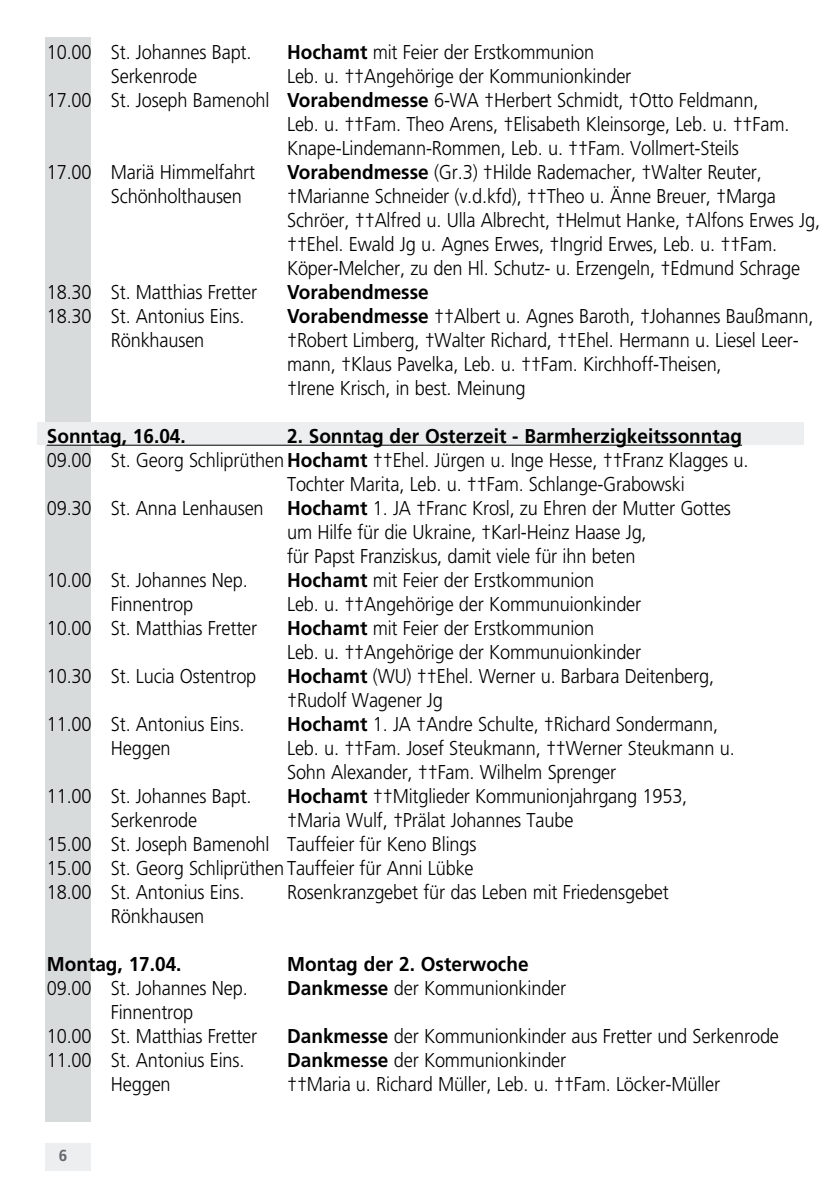
<style>
.page{position:relative;width:840px;height:1191px;background:#fff}
.page>*{position:absolute;margin:0;border:0;box-sizing:border-box;transform-origin:0 0}
.t1{font:300 20px/24px "Frutiger";letter-spacing:-.01em;color:#000;scale:.91 1}
.t2{font:700 20px "Frutiger";color:#000;scale:.95 1}
.t3{font:700 16px "Frutiger";color:#68676c;scale:.95 1}
.s1{font-weight:700}
</style>
<div class="page">
<div style="left:45px;top:37px;width:46px;height:1084px;background:#d8dbdc"></div>
<div style="left:45px;top:1143px;width:46px;height:28px;background:#edeeef"></div>
<div style="left:37px;top:422px;width:766px;height:23px;background:#edeeef"></div>
<hr style="left:47px;top:445px;width:694px;height:1px;background:#000">
<p class="t1" style="left:47px;top:40px;width:226px">10.00 St. Johannes Bapt.</p>
<p class="t1" style="left:287px;top:40px;width:339px"><span class="s1">Hochamt</span> mit Feier der Erstkommunion</p>
<p class="t1" style="left:111px;top:64px;width:96px">Serkenrode</p>
<p class="t1" style="left:287px;top:64px;width:379px">Leb. u. ††Angehörige der Kommunionkinder</p>
<p class="t1" style="left:47px;top:88px;width:783px">17.00 St. Joseph Bamenohl <span class="s1">Vorabendmesse</span> 6-WA †Herbert Schmidt, †Otto Feldmann,</p>
<p class="t1" style="left:287px;top:112px;width:553px">Leb. u. ††Fam. Theo Arens, †Elisabeth Kleinsorge, Leb. u. ††Fam.</p>
<p class="t1" style="left:287px;top:136px;width:498px">Knape-Lindemann-Rommen, Leb. u. ††Fam. Vollmert-Steils</p>
<p class="t1" style="left:47px;top:160px;width:230px">17.00 Mariä Himmelfahrt</p>
<p class="t1" style="left:287px;top:160px;width:523px"><span class="s1">Vorabendmesse</span> (Gr.3) †Hilde Rademacher, †Walter Reuter,</p>
<p class="t1" style="left:111px;top:184px;width:145px">Schönholthausen</p>
<p class="t1" style="left:287px;top:184px;width:587px">†Marianne Schneider (v.d.kfd), ††Theo u. Änne Breuer, †Marga Schröer, ††Alfred u. Ulla Albrecht, †Helmut Hanke, †Alfons Erwes Jg, ††Ehel. Ewald Jg u. Agnes Erwes, †Ingrid Erwes, Leb. u. ††Fam.<br>Köper-Melcher, zu den Hl. Schutz- u. Erzengeln, †Edmund Schrage</p>
<p class="t1" style="left:47px;top:280px;width:232px">18.30 St. Matthias Fretter</p>
<p class="t2" style="left:287px;top:280px;width:150px">Vorabendmesse</p>
<p class="t1" style="left:47px;top:304px;width:218px">18.30 St. Antonius Eins.</p>
<p class="t1" style="left:287px;top:304px;width:579px"><span class="s1">Vorabendmesse</span> ††Albert u. Agnes Baroth, †Johannes Baußmann,</p>
<p class="t1" style="left:111px;top:328px;width:104px">Rönkhausen</p>
<p class="t1" style="left:287px;top:328px;width:563px">†Robert Limberg, †Walter Richard, ††Ehel. Hermann u. Liesel Leer&shy;mann, †Klaus Pavelka, Leb. u. ††Fam. Kirchhoff-Theisen,<br>†Irene Krisch, in best. Meinung</p>
<p class="t2" style="left:47px;top:424px;width:148px">Sonntag, 16.04.</p>
<p class="t2" style="left:287px;top:424px;width:480px">2. Sonntag der Osterzeit - Barmherzigkeitssonntag</p>
<p class="t1" style="left:47px;top:448px;width:772px">09.00 St. Georg Schliprüthen <span class="s1">Hochamt</span> ††Ehel. Jürgen u. Inge Hesse, ††Franz Klagges u.</p>
<p class="t1" style="left:287px;top:472px;width:438px">Tochter Marita, Leb. u. ††Fam. Schlange-Grabowski</p>
<p class="t1" style="left:47px;top:496px;width:753px">09.30 St. Anna Lenhausen <span class="s1">Hochamt</span> 1. JA †Franc Krosl, zu Ehren der Mutter Gottes</p>
<p class="t1" style="left:287px;top:520px;width:396px">um Hilfe für die Ukraine, †Karl-Heinz Haase Jg,</p>
<p class="t1" style="left:287px;top:544px;width:384px">für Papst Franziskus, damit viele für ihn beten</p>
<p class="t1" style="left:47px;top:568px;width:222px">10.00 St. Johannes Nep.</p>
<p class="t1" style="left:287px;top:568px;width:339px"><span class="s1">Hochamt</span> mit Feier der Erstkommunion</p>
<p class="t1" style="left:111px;top:592px;width:92px">Finnentrop</p>
<p class="t1" style="left:287px;top:592px;width:390px">Leb. u. ††Angehörige der Kommunuionkinder</p>
<p class="t1" style="left:47px;top:616px;width:232px">10.00 St. Matthias Fretter</p>
<p class="t1" style="left:287px;top:616px;width:390px"><span class="s1">Hochamt</span> mit Feier der Erstkommunion<br>Leb. u. ††Angehörige der Kommunuionkinder</p>
<p class="t1" style="left:47px;top:664px;width:232px">10.30 St. Lucia Ostentrop</p>
<p class="t1" style="left:287px;top:664px;width:470px"><span class="s1">Hochamt</span> (WU) ††Ehel. Werner u. Barbara Deitenberg, †Rudolf Wagener Jg</p>
<p class="t1" style="left:47px;top:712px;width:218px">11.00 St. Antonius Eins.</p>
<p class="t1" style="left:287px;top:712px;width:475px"><span class="s1">Hochamt</span> 1. JA †Andre Schulte, †Richard Sondermann,</p>
<p class="t1" style="left:111px;top:736px;width:67px">Heggen</p>
<p class="t1" style="left:287px;top:736px;width:493px">Leb. u. ††Fam. Josef Steukmann, ††Werner Steukmann u.<br>Sohn Alexander, ††Fam. Wilhelm Sprenger</p>
<p class="t1" style="left:47px;top:784px;width:226px">11.00 St. Johannes Bapt.</p>
<p class="t1" style="left:287px;top:784px;width:441px"><span class="s1">Hochamt</span> ††Mitglieder Kommunionjahrgang 1953,</p>
<p class="t1" style="left:111px;top:808px;width:96px">Serkenrode</p>
<p class="t1" style="left:47px;top:808px;width:580px;text-indent:240px">†Maria Wulf, †Prälat Johannes Taube 15.00 St. Joseph Bamenohl Tauffeier für Keno Blings<br>15.00 St. Georg Schliprüthen Tauffeier für Anni Lübke<br>18.00 St. Antonius Eins.</p>
<p class="t1" style="left:287px;top:880px;width:421px">Rosenkranzgebet für das Leben mit Friedensgebet</p>
<p class="t1" style="left:111px;top:904px;width:104px">Rönkhausen</p>
<p class="t2" style="left:47px;top:952px;width:143px">Montag, 17.04.</p>
<p class="t2" style="left:287px;top:952px;width:255px">Montag der 2. Osterwoche</p>
<p class="t1" style="left:47px;top:976px;width:222px">09.00 St. Johannes Nep.</p>
<p class="t1" style="left:287px;top:976px;width:308px"><span class="s1">Dankmesse</span> der Kommunionkinder</p>
<p class="t1" style="left:47px;top:1000px;width:232px;text-align:center">Finnentrop<br>10.00 St. Matthias Fretter</p>
<p class="t1" style="left:287px;top:1024px;width:542px"><span class="s1">Dankmesse</span> der Kommunionkinder aus Fretter und Serkenrode</p>
<p class="t1" style="left:47px;top:1048px;width:218px">11.00 St. Antonius Eins.</p>
<p class="t1" style="left:287px;top:1048px;width:308px"><span class="s1">Dankmesse</span> der Kommunionkinder</p>
<p class="t1" style="left:111px;top:1072px;width:67px">Heggen</p>
<p class="t1" style="left:287px;top:1072px;width:477px">††Maria u. Richard Müller, Leb. u. ††Fam. Löcker-Müller</p>
<p class="t3" style="left:59px;top:1146px;width:10px">6</p>
</div>
